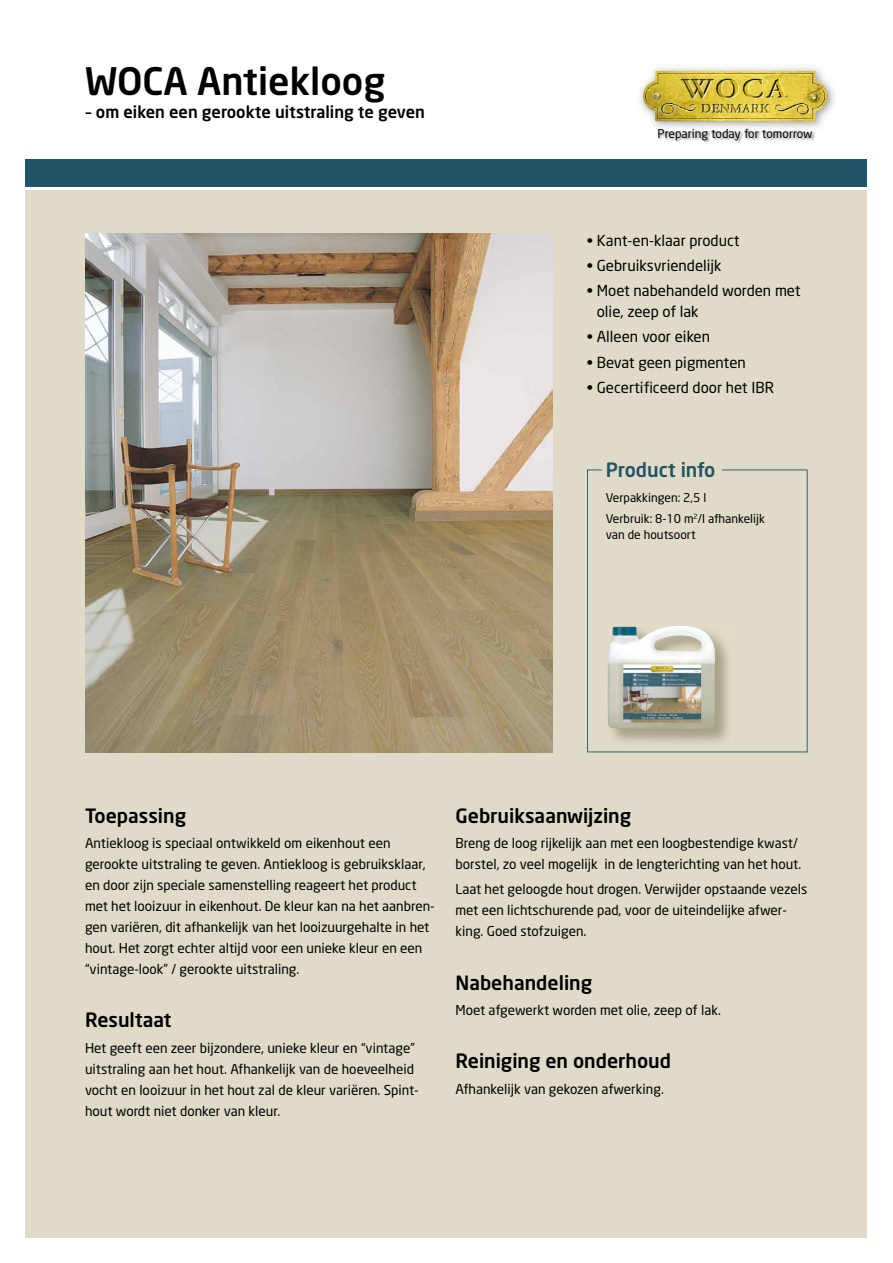
<style>
.page{position:relative;width:893px;height:1263px;background:#fff}
.page>*{position:absolute;margin:0;border:0;box-sizing:border-box;transform-origin:0 0}
.t1{font:500 37.5px "Neo Sans";color:#000}
.t2{font:500 19.5px "Neo Sans";color:#000}
.t3{font:500 19.5px "Neo Sans";color:#205565}
.t4{font:500 16.5px "Neo Sans";color:#000}
.t5{font:15px/21px "Neo Sans";color:#000}
.t6{font:13.5px/21px "Neo Sans";color:#000}
.t7{font:12px/20.7px "Neo Sans";color:#000}
</style>
<div class="page">
<div style="left:26px;top:190px;width:841px;height:1047px;background:#e0dbc8"></div>
<div style="left:26px;top:157px;width:841px;height:30px;background:#205565"></div>
<hr style="left:23px;top:156px;width:847px;height:3px;background:#fff">
<img style="left:640px;top:68px;width:195px;height:60px">
<img style="left:643px;top:71px;width:185px;height:51px">
<img style="left:658px;top:129px;width:157px;height:14px">
<img style="left:85px;top:234px;width:468px;height:519px">
<svg style="left:587px;top:469px;width:221px;height:283px"></svg>
<div style="left:602px;top:460px;width:119px;height:23px;background:#e0dbc8"></div>
<h1 class="t1" style="left:85px;top:57px;width:302px">WOCA Antiekloog</h1>
<p class="t4" style="left:85px;top:102px;width:341px">– om eiken een gerookte uitstraling te geven</p>
<p class="t7" style="left:658px;top:123px;width:157px">Preparing today for tomorrow</p>
<p class="t5" style="left:587px;top:229px;width:154px">• Kant-en-klaar product</p>
<p class="t5" style="left:587px;top:255px;width:136px">• Gebruiksvriendelijk</p>
<p class="t5" style="left:597px;top:280px;width:205px;text-indent:-10px">• Moet nabehandeld worden met olie, zeep of lak</p>
<p class="t5" style="left:587px;top:326px;width:125px">• Alleen voor eiken</p>
<p class="t5" style="left:587px;top:351px;width:161px">• Bevat geen pigmenten</p>
<p class="t5" style="left:587px;top:377px;width:189px">• Gecertificeerd door het IBR</p>
<h2 class="t3" style="left:606px;top:457px;width:111px">Product info</h2>
<p class="t7" style="left:606px;top:487px;width:161px">Verpakkingen: 2,5 l<br>Verbruik: 8-10 m<sup>2</sup>/l afhankelijk</p>
<p class="t7" style="left:606px;top:524px;width:91px">van de houtsoort</p>
<h2 class="t2" style="left:85px;top:803px;width:103px">Toepassing</h2>
<p class="t6" style="left:85px;top:832px;width:351px">Antiekloog is speciaal ontwikkeld om eikenhout een gerookte uitstraling te geven. Antiekloog is gebruiksklaar, en door zijn speciale samenstelling reageert het product met het looizuur in eikenhout. De kleur kan na het aanbren&shy;gen variëren, dit afhankelijk van het looizuurgehalte in het hout. Het zorgt echter altijd voor een unieke kleur en een “vintage-look” / gerookte uitstraling.</p>
<h2 class="t2" style="left:85px;top:1008px;width:88px">Resultaat</h2>
<p class="t6" style="left:85px;top:1037px;width:335px">Het geeft een zeer bijzondere, unieke kleur en “vintage” uitstraling aan het hout. Afhankelijk van de hoeveelheid vocht en looizuur in het hout zal de kleur variëren. Spint&shy;hout wordt niet donker van kleur.</p>
<h2 class="t2" style="left:455px;top:803px;width:177px">Gebruiksaanwijzing</h2>
<p class="t6" style="left:455px;top:832px;width:347px">Breng de loog rijkelijk aan met een loogbestendige kwast/ borstel, zo veel mogelijk in de lengterichting van het hout.</p>
<p class="t6" style="left:455px;top:878px;width:353px">Laat het geloogde hout drogen. Verwijder opstaande vezels met een lichtschurende pad, voor de uiteindelijke afwer&shy;king. Goed stofzuigen.</p>
<h2 class="t2" style="left:455px;top:970px;width:138px">Nabehandeling</h2>
<p class="t6" style="left:455px;top:999px;width:267px">Moet afgewerkt worden met olie, zeep of lak.</p>
<h2 class="t2" style="left:455px;top:1049px;width:217px">Reiniging en onderhoud</h2>
<p class="t6" style="left:455px;top:1078px;width:210px">Afhankelijk van gekozen afwerking.</p>
</div>
